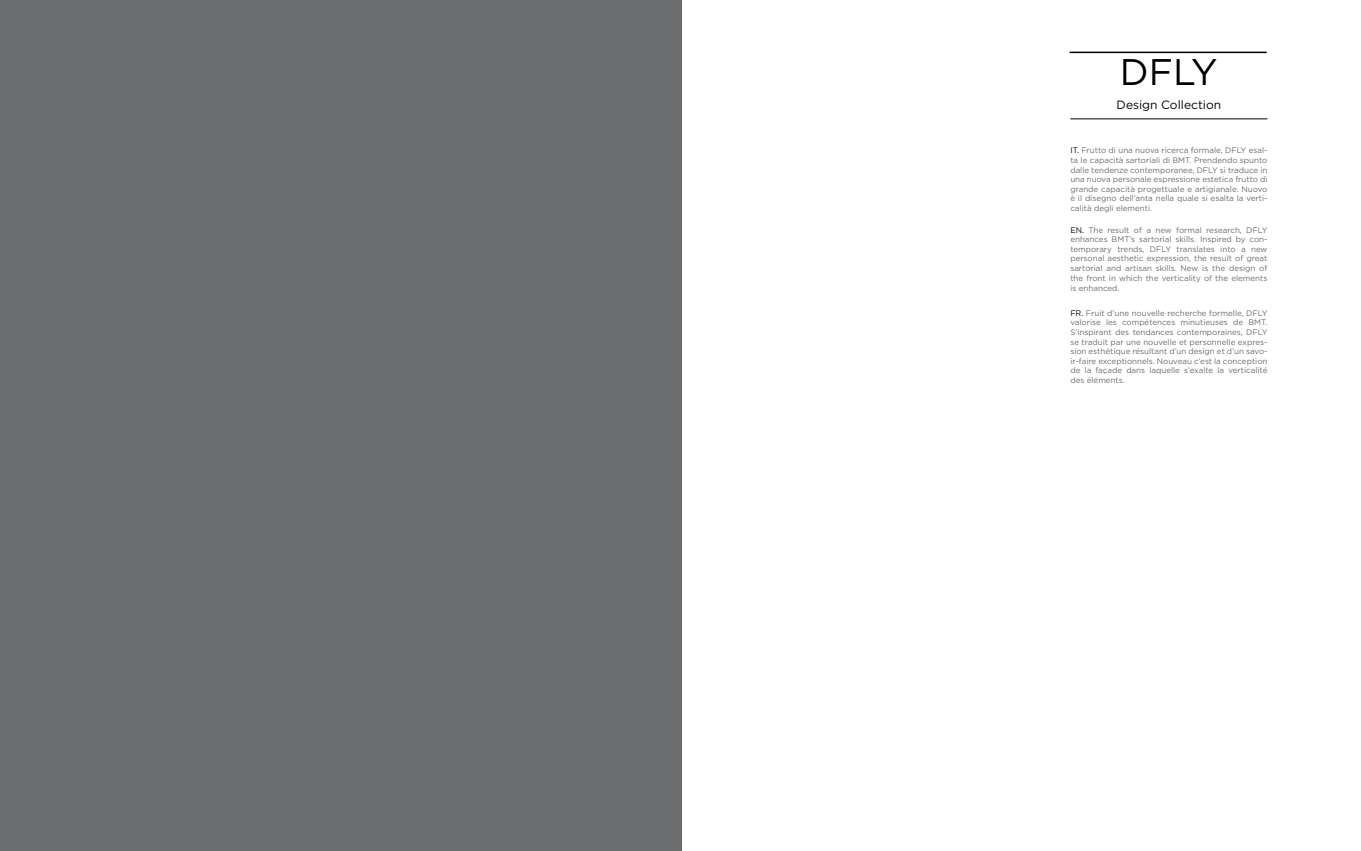
<style>
.page{position:relative;width:1361px;height:851px;background:#fff}
.page>*{position:absolute;margin:0;border:0;box-sizing:border-box;transform-origin:0 0}
.t1{font:37px "Gotham";color:#000}
.t2{font:12px "Gotham";color:#000}
.t3{font:8px/9.6px "Gotham";color:#6c6d6f;text-align:justify}
.s1{color:#000}
</style>
<div class="page">
<hr style="left:1069px;top:52px;width:197px;height:1px;background:#000">
<hr style="left:1070px;top:118px;width:197px;height:1px;background:#000">
<div style="left:0;top:0;width:681px;height:850px;background:#6c6d6f"></div>
<p class="t1" style="left:1120px;top:48px;width:99px">DFLY</p>
<p class="t2" style="left:1116px;top:97px;width:106px">Design Collection</p>
<p class="t3" style="left:1070px;top:145px;width:199px"><span class="s1">IT.</span> Frutto di una nuova ricerca formale, DFLY esal&shy;ta le capacità sartoriali di BMT. Prendendo spunto dalle tendenze contemporanee, DFLY si traduce in una nuova personale espressione estetica frutto di grande capacità progettuale e artigianale. Nuovo è il disegno dell’anta nella quale si esalta la verti&shy;calità degli elementi.</p>
<p class="t3" style="left:1070px;top:225px;width:199px"><span class="s1">EN.</span> The result of a new formal research, DFLY enhances BMT’s sartorial skills. Inspired by con&shy;temporary trends, DFLY translates into a new personal aesthetic expression, the result of great sartorial and artisan skills. New is the design of the front in which the verticality of the elements</p>
<p class="t3" style="left:1070px;top:283px;width:51px">is enhanced.</p>
<p class="t3" style="left:1070px;top:308px;width:199px"><span class="s1">FR.</span> Fruit d’une nouvelle recherche formelle, DFLY valorise les compétences minutieuses de BMT.<br>S’inspirant des tendances contemporaines, DFLY se traduit par une nouvelle et personnelle expres&shy;sion esthétique résultant d’un design et d’un savo&shy;ir-faire exceptionnels. Nouveau c’est la conception de la façade dans laquelle s’exalte la verticalité des éléments.</p>
</div>
